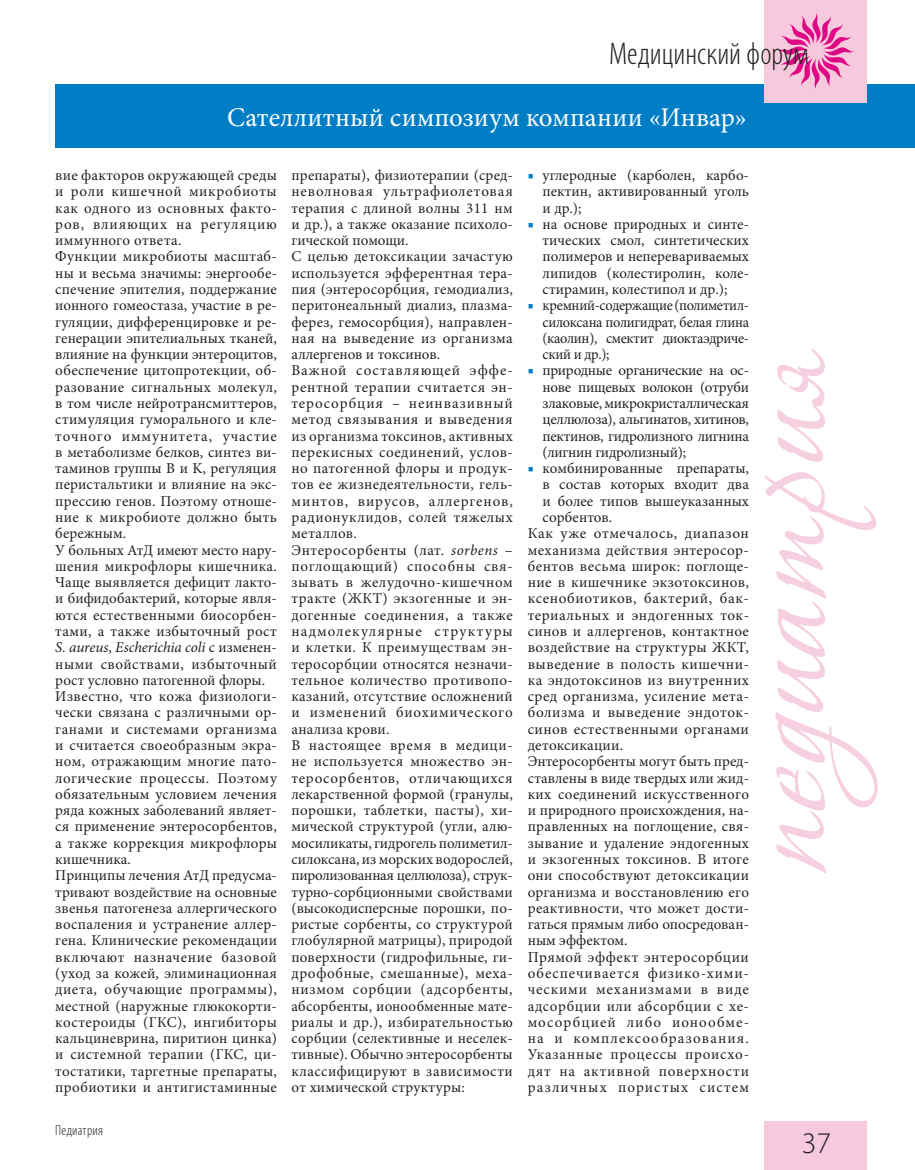
<style>
.page{position:relative;width:915px;height:1170px;background:#fff}
.page>*{position:absolute;margin:0;border:0;box-sizing:border-box;transform-origin:0 0}
.t1{font:300 condensed 31.5px "Myriad Pro";color:#231f20}
.t2{font:300 30px "Myriad Pro";color:#231f20}
.t3{font:27px "Minion Pro";letter-spacing:.01em;color:#fff}
.t4{font:15px/16.2px "Minion Pro";letter-spacing:.02em;color:#231f20;text-align:justify}
.t5{font:15px "Minion Pro";color:#231f20}
.t6{font:15px/16.2px "Minion Pro";letter-spacing:.02em;color:#231f20;text-align:justify;scale:.96 1}
.t7{font:15px "Minion Pro";letter-spacing:.04em;color:#231f20}
.t8{font:15px "Minion Pro";letter-spacing:.055em;color:#231f20}
.t9{font:15px "Minion Pro";letter-spacing:.075em;color:#231f20}
.t10{font:15px "Minion Pro";letter-spacing:.05em;color:#231f20}
.t11{font:15px "Minion Pro";letter-spacing:.07em;color:#231f20}
.t12{font:15px "Minion Pro";letter-spacing:.06em;color:#231f20}
.t13{font:300 condensed 14.25px "Myriad Pro";letter-spacing:.015em;color:#231f20}
.s1{font-style:italic}
.s2{color:#007ec5}
</style>
<div class="page">
<div style="left:55px;top:84px;width:859px;height:63px;background:#007ec5"></div>
<div style="left:764px;top:1121px;width:102px;height:48px;background:#f6cadc"></div>
<div style="left:764px;top:0;width:102px;height:102px;background:#f6cadc"></div>
<svg style="left:778px;top:13px;width:76px;height:76px"></svg>
<svg style="left:765px;top:349px;width:112px;height:524px"></svg>
<h1 class="t1" style="left:608px;top:35px;width:201px">Медицинский форум</h1>
<h3 class="t3" style="left:227px;top:99px;width:521px">Сателлитный симпозиум компании «Инвар»</h3>
<p class="t4" style="left:55px;top:167px;width:223px;text-align:left">вие факторов окружающей среды и роли кишечной микробиоты как одного из основных факто&shy;ров, влияющих на регуляцию иммунного ответа.<br>Функции микробиоты масштаб&shy;ны и весьма значимы: энергообе&shy;спечение эпителия, поддержание ионного гомеостаза, участие в ре&shy;гуляции, дифференцировке и ре&shy;генерации эпителиальных тканей, влияние на функции энтероцитов, обеспечение цитопротекции, об&shy;разование сигнальных молекул, в том числе нейротрансмиттеров, стимуляция гуморального и кле&shy;точного иммунитета, участие в метаболизме белков, синтез ви&shy;таминов группы B и K, регуляция перистальтики и влияние на экс&shy;прессию генов. Поэтому отноше&shy;ние к микробиоте должно быть бережным.<br>У больных АтД имеют место нару&shy;шения микрофлоры кишечника.<br>Чаще выявляется дефицит лакто&shy;и бифидобактерий, которые явля&shy;ются естественными биосорбен&shy;тами, а также избыточный рост<br><span class="s1">S. aureus</span>, <span class="s1">Escherichia coli</span> с изменен&shy;ными свойствами, избыточный рост условно патогенной флоры.<br>Известно, что кожа физиологи&shy;чески связана с различными ор&shy;ганами и системами организма и считается своеобразным экра&shy;ном, отражающим многие пато&shy;логические процессы. Поэтому обязательным условием лечения ряда кожных заболеваний являет&shy;ся применение энтеросорбентов, а также коррекция микрофлоры кишечника.<br>Принципы лечения АтД предусма&shy;тривают воздействие на основные звенья патогенеза аллергического воспаления и устранение аллер&shy;гена. Клинические рекомендации включают назначение базовой (уход за кожей, элиминационная диета, обучающие программы), местной (наружные глюкокорти&shy;костероиды (ГКС), ингибиторы кальциневрина, пиритион цинка) и системной терапии (ГКС, ци&shy;тостатики, таргетные препараты, пробиотики и антигистаминные</p>
<p class="t4" style="left:291px;top:167px;width:223px;text-align:left">препараты), физиотерапии (сред&shy;неволновая ультрафиолетовая терапия с длиной волны 311 нм и др.), а также оказание психоло&shy;гической помощи.<br>С целью детоксикации зачастую используется эфферентная тера&shy;пия (энтеросорбция, гемодиализ, перитонеальный диализ, плазма&shy;ферез, гемосорбция), направлен&shy;ная на выведение из организма аллергенов и токсинов.<br>Важной составляющей эффе&shy;рентной терапии считается эн&shy;теросорбция – неинвазивный метод связывания и выведения из организма токсинов, активных перекисных соединений, услов&shy;но патогенной флоры и продук&shy;тов ее жизнедеятельности, гель&shy;минтов, вирусов, аллергенов, радионуклидов, солей тяжелых металлов.<br>Энтеросорбенты (лат. <span class="s1">sorbens</span> – поглощающий) способны свя&shy;зывать в желудочно-кишечном тракте (ЖКТ) экзогенные и эн&shy;догенные соединения, а также над молекулярные структуры и клетки. К преимуществам эн&shy;теросорбции относятся незначи&shy;тельное количество противопо&shy;казаний, отсутствие осложнений и изменений биохимического анализа крови.<br>В настоящее время в медици&shy;не используется множество эн&shy;теросорбентов, отличающихся лекарственной формой (гранулы, порошки, таблетки, пасты), хи&shy;мической структурой (угли, алю&shy;мосиликаты, гидрогель полиме тил&shy;силоксана, из морских во дорослей, пиро лизованная целлю лоза), струк&shy;турно-сорбцион ными свойствами (высокодисперсные порошки, по&shy;ристые сорбенты, со структурой глобулярной матрицы), природой поверхности (гидрофильные, ги&shy;дрофобные, смешанные), меха&shy;низмом сорбции (адсорбенты, абсорбенты, ионообменные мате&shy;риалы и др.), избирательностью сорбции (селективные и неселек&shy;тивные). Обычно энтеросорбенты классифицируют в зависимости от химической структуры:</p>
<p class="t4" style="left:542px;top:167px;width:208px;text-indent:-15px"><span class="s2">■</span> углеродные (карболен, карбо&shy;пектин, активированный уголь и др.);</p>
<p class="t4" style="left:542px;top:216px;width:208px;text-indent:-15px"><span class="s2">■</span> на основе природных и синте&shy;тических смол, синтетических полимеров и неперевариваемых липидов (колестиролин, коле&shy;стирамин, колестипол и др.);</p>
<p class="t6" style="left:542px;top:297px;width:216px;text-indent:-15px"><span class="s2">■</span> кремний-содержащие (полиметил&shy;силоксана полигидрат, белая глина (каолин), смектит диоктаэдриче&shy;ский и др.);</p>
<p class="t4" style="left:542px;top:362px;width:208px;text-indent:-15px"><span class="s2">■</span> природные органические на ос&shy;нове пищевых волокон (отруби злаковые, микрокристаллическая целлюлоза), альгинатов, хитинов, пектинов, гидролизного лигнина (лигнин гидролизный);</p>
<p class="t5" style="left:527px;top:458px;width:223px"><span class="s2">■</span> комбинированные препараты,</p>
<p class="t5" style="left:542px;top:474px;width:208px">в состав которых входит два</p>
<p class="t5" style="left:542px;top:491px;width:208px">и более типов вышеуказанных</p>
<p class="t5" style="left:542px;top:507px;width:71px">сорбентов.</p>
<p class="t7" style="left:527px;top:523px;width:223px">Как уже отмечалось, диапазон</p>
<p class="t4" style="left:527px;top:541px;width:223px">механизма действия энтеросор-</p>
<p class="t4" style="left:527px;top:558px;width:223px">бентов весьма широк: поглоще-</p>
<p class="t4" style="left:527px;top:574px;width:223px">ние в кишечнике экзотоксинов,</p>
<p class="t7" style="left:527px;top:588px;width:223px">ксенобиотиков, бактерий, бак-</p>
<p class="t4" style="left:527px;top:607px;width:223px">териальных и эндогенных ток-</p>
<p class="t4" style="left:527px;top:623px;width:223px">синов и аллергенов, контактное</p>
<p class="t4" style="left:527px;top:639px;width:223px">воздействие на структуры ЖКТ,</p>
<p class="t4" style="left:527px;top:655px;width:223px">выведение в полость кишечни-</p>
<p class="t4" style="left:527px;top:672px;width:223px">ка эндотоксинов из внутренних</p>
<p class="t4" style="left:527px;top:688px;width:223px">сред организма, усиление мета-</p>
<p class="t4" style="left:527px;top:704px;width:223px">болизма и выведение эндоток-</p>
<p class="t4" style="left:527px;top:720px;width:223px">синов естественными органами</p>
<p class="t4" style="left:527px;top:737px;width:97px">детоксикации.</p>
<p class="t5" style="left:527px;top:751px;width:223px">Энтеросорбенты могут быть пред-</p>
<p class="t5" style="left:527px;top:767px;width:223px">ставлены в виде твердых или жид-</p>
<p class="t4" style="left:527px;top:786px;width:223px">ких соединений искусственного</p>
<p class="t5" style="left:527px;top:800px;width:223px">и природного происхождения, на-</p>
<p class="t4" style="left:527px;top:818px;width:223px">правленных на поглощение, свя-</p>
<p class="t4" style="left:527px;top:834px;width:223px">зывание и удаление эндогенных</p>
<p class="t4" style="left:527px;top:851px;width:223px">и экзогенных токсинов. В итоге</p>
<p class="t4" style="left:527px;top:867px;width:223px">они способствуют детоксикации</p>
<p class="t4" style="left:527px;top:883px;width:223px">организма и восстановлению его</p>
<p class="t4" style="left:527px;top:899px;width:223px">реактивности, что может дости-</p>
<p class="t5" style="left:527px;top:914px;width:223px">гаться прямым либо опосредован-</p>
<p class="t5" style="left:527px;top:930px;width:101px">ным эффектом.</p>
<p class="t4" style="left:527px;top:948px;width:223px">Прямой эффект энтеросорбции</p>
<p class="t8" style="left:527px;top:963px;width:223px">обеспечивается физико-хими-</p>
<p class="t12" style="left:527px;top:979px;width:223px">ческими механизмами в виде</p>
<p class="t4" style="left:527px;top:997px;width:223px">адсорбции или абсорбции с хе-</p>
<p class="t9" style="left:527px;top:1011px;width:223px">мосорбцией либо ионообме-</p>
<p class="t11" style="left:527px;top:1028px;width:223px">на и комплексообразования.</p>
<p class="t10" style="left:527px;top:1044px;width:223px">Указанные процессы происхо-</p>
<p class="t8" style="left:527px;top:1060px;width:223px">дят на активной поверхности</p>
<p class="t9" style="left:527px;top:1076px;width:223px">различных пористых систем</p>
<p class="t13" style="left:55px;top:1121px;width:49px">Педиатрия</p>
<h2 class="t2" style="left:801px;top:1125px;width:31px">37</h2>
</div>
